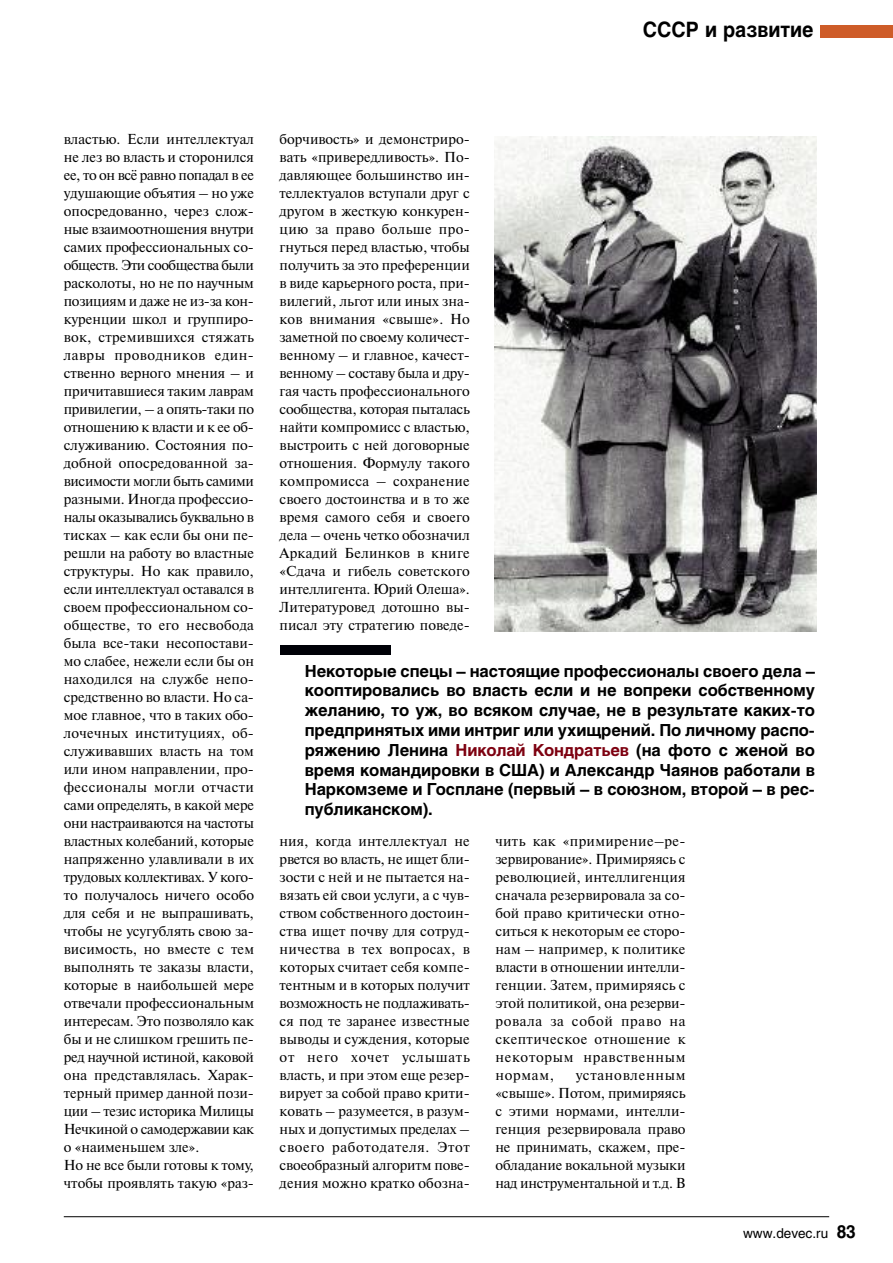
<style>
.page{position:relative;width:893px;height:1263px;background:#fff}
.page>*{position:absolute;margin:0;border:0;box-sizing:border-box;transform-origin:0 0}
.t1{font:700 21px "Helios";color:#000;scale:.93 1}
.t2{font:700 16.5px/19.8px "Helios";letter-spacing:-.005em;color:#000;text-align:justify}
.t3{font:14.4px/18px "Newton C";color:#000;text-align:justify}
.t4{font:13.5px "Helios";color:#000}
.s1{color:#7d0010}
.s2{font-weight:700;font-size:18px}
</style>
<div class="page">
<hr style="left:64px;top:1216px;width:765px;height:1px;background:#000">
<div style="left:821px;top:26px;width:72px;height:12px;background:#ce5c28"></div>
<img style="left:495px;top:136px;width:322px;height:496px">
<div style="left:280px;top:646px;width:110px;height:9px;background:#000107"></div>
<h1 class="t1" style="left:643px;top:22px;width:185px">СССР и развитие</h1>
<p class="t3" style="left:64px;top:130px;width:192px;text-align:left">властью. Если интеллектуал не лез во власть и сторонился ее, то он всё равно попадал в ее удушающие объятия – но уже опосредованно, через слож&shy;ные взаимоотношения внутри самих профессиональных со&shy;обществ. Эти сообщества были расколоты, но не по научным позициям и даже не из-за кон&shy;куренции школ и группиро&shy;вок, стремившихся стяжать лавры проводников един&shy;ственно верного мнения – и причитавшиеся таким лаврам привилегии, – а опять-таки по отношению к власти и к ее об&shy;служиванию. Состояния по&shy;добной опосредованной за&shy;висимости могли быть самими разными. Иногда профессио&shy;налы оказывались буквально в тисках – как если бы они пе&shy;решли на работу во властные структуры. Но как правило, если интеллектуал оставался в своем профессиональном со&shy;обществе, то его несвобода была все-таки несопостави&shy;мо слабее, нежели если бы он находился на службе непо&shy;средственно во власти. Но са&shy;мое главное, что в таких обо&shy;лочечных институциях, об&shy;служивавших власть на том или ином направлении, про&shy;фессионалы могли отчасти сами определять, в какой мере они настраиваются на частоты властных колебаний, которые напряженно улавливали в их трудовых коллективах. У кого&shy;то получалось ничего особо для себя и не выпрашивать, чтобы не усугублять свою за&shy;висимость, но вместе с тем выполнять те заказы власти, которые в наибольшей мере отвечали профессиональным интересам. Это позволяло как бы и не слишком грешить пе&shy;ред научной истиной, каковой она представлялась. Харак&shy;терный пример данной пози&shy;ции – тезис историка Милицы<br>Нечкиной о самодержавии как о «наименьшем зле».<br>Но не все были готовы к тому, чтобы проявлять такую «раз-</p>
<p class="t3" style="left:280px;top:130px;width:192px">борчивость» и демонстриро&shy;вать «привередливость». По&shy;давляющее большинство ин&shy;теллектуалов вступали друг с другом в жесткую конкурен&shy;цию за право больше про&shy;гнуться перед властью, чтобы получить за это преференции в виде карьерного роста, при&shy;вилегий, льгот или иных зна&shy;ков внимания «свыше». Но заметной по своему количест&shy;венному – и главное, качест&shy;венному – составу была и дру&shy;гая часть профессионального сообщества, которая пыталась найти компромисс с властью, выстроить с ней договорные отношения. Формулу такого компромисса – сохранение своего достоинства и в то же время самого себя и своего дела – очень четко обозначил Аркадий Белинков в книге «Сдача и гибель советского интеллигента. Юрий Олеша».<br>Литературовед дотошно вы&shy;писал эту стратегию поведе-</p>
<p class="t2" style="left:305px;top:662px;width:512px">Некоторые спецы – настоящие профессионалы своего дела – кооптировались во власть если и не вопреки собственному желанию, то уж, во всяком случае, не в результате каких-то предпринятых ими интриг или ухищрений. По личному распо&shy;ряжению Ленина <span class="s1">Николай Кондратьев</span> (на фото с женой во время командировки в США) и Александр Чаянов работали в Наркомземе и Госплане (первый – в союзном, второй – в рес&shy;публиканском).</p>
<p class="t3" style="left:280px;top:832px;width:192px">ния, когда интеллектуал не рвется во власть, не ищет бли&shy;зости с ней и не пытается на&shy;вязать ей свои услуги, а с чув&shy;ством собственного достоин&shy;ства ищет почву для сотруд&shy;ничества в тех вопросах, в которых считает себя компе&shy;тентным и в которых получит возможность не подлаживать&shy;ся под те заранее известные выводы и суждения, которые от него хочет услышать власть, и при этом еще резер&shy;вирует за собой право крити&shy;ковать – разумеется, в разум&shy;ных и допустимых пределах – своего работодателя. Этот своеобразный алгоритм пове&shy;дения можно кратко обозна-</p>
<p class="t3" style="left:495px;top:832px;width:192px">чить как «примирение–ре&shy;зервирование». Примиряясь с революцией, интеллигенция сначала резервировала за со&shy;бой право критически отно&shy;ситься к некоторым ее сторо&shy;нам – например, к политике власти в отношении интелли&shy;генции. Затем, примиряясь с этой политикой, она резерви&shy;ровала за собой право на скептическое отношение к некоторым нравственным нормам,</p>
<p class="t3" style="left:495px;top:1066px;width:192px;text-indent:81px">установленным «свыше». Потом, примиряясь с этими нормами, интелли&shy;генция резервировала право не принимать, скажем, пре&shy;обладание вокальной музыки над инструментальной и т.д. В</p>
<p class="t4" style="left:743px;top:1228px;width:114px">www.devec.ru <span class="s2">83</span></p>
</div>
